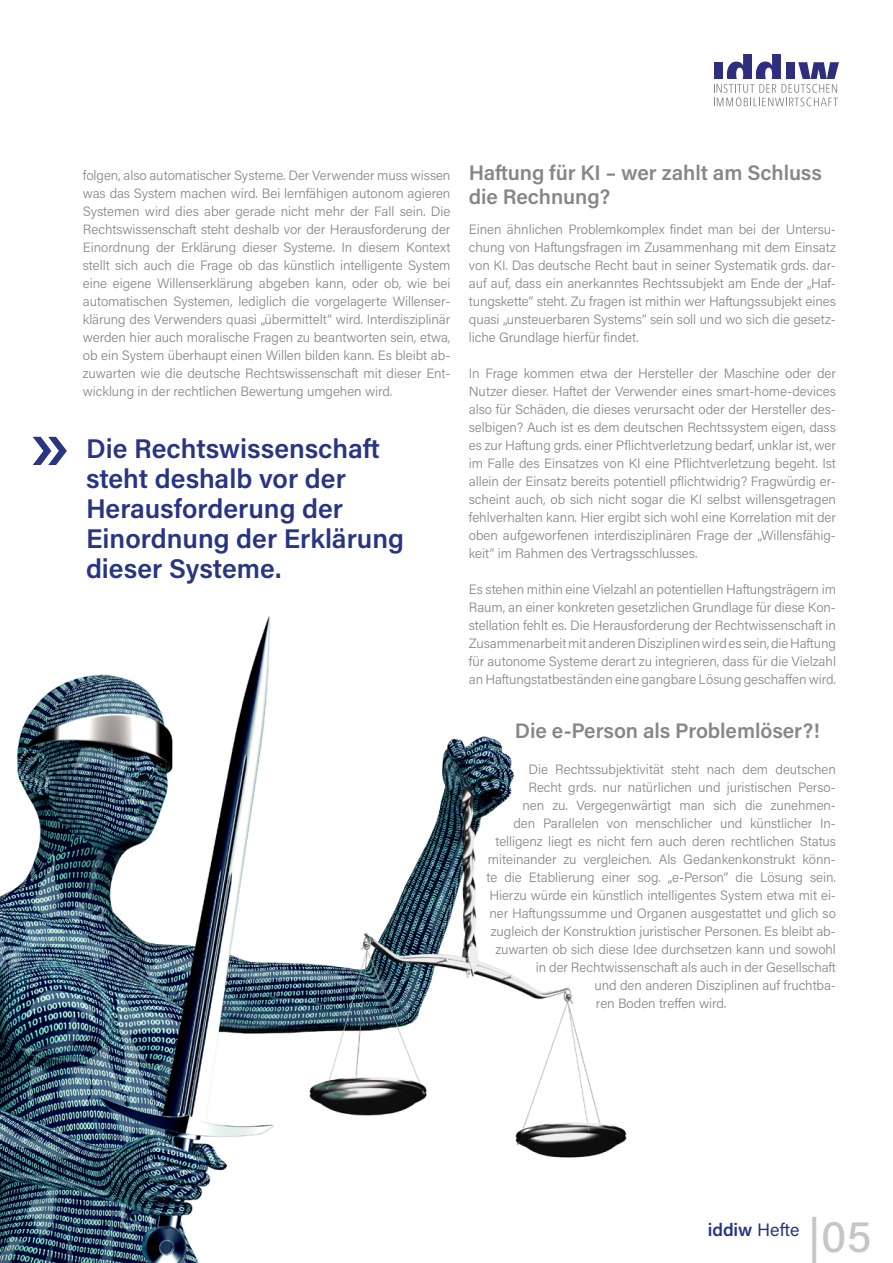
<style>
.page{position:relative;width:893px;height:1263px;background:#fff}
.page>*{position:absolute;margin:0;border:0;box-sizing:border-box;transform-origin:0 0}
.t1{font:600 72px "Acumin Pro";color:#283583}
.t2{font:500 45px "Acumin Pro";color:#c6c6c6}
.t3{font:600 27px/30px "Acumin Pro";color:#283583}
.t4{font:600 21px/24px "Acumin Pro";letter-spacing:-.005em;color:#878787}
.t5{font:600 18px "Acumin Pro";color:#283583}
.t6{font:300 13.5px/18px "Acumin Pro";letter-spacing:-.005em;color:#878787;text-align:justify}
.s1{font-weight:400}
</style>
<div class="page">
<img style="left:0;top:616px;width:627px;height:647px">
<svg style="left:714px;top:54px;width:125px;height:52px"></svg>
<h1 class="t1" style="left:29px;top:400px;width:43px">»</h1>
<p class="t6" style="left:83px;top:166px;width:369px">folgen, also automatischer Systeme. Der Verwender muss wissen was das System machen wird. Bei lernfähigen autonom agieren Systemen wird dies aber gerade nicht mehr der Fall sein. Die Rechtswissenschaft steht deshalb vor der Herausforderung der Einordnung der Erklärung dieser Systeme. In diesem Kontext stellt sich auch die Frage ob das künstlich intelligente System eine eigene Willenserklärung abgeben kann, oder ob, wie bei automatischen Systemen, lediglich die vorgelagerte Willenser&shy;klärung des Verwenders quasi „übermittelt“ wird. Interdisziplinär werden hier auch moralische Fragen zu beantworten sein, etwa, ob ein System überhaupt einen Willen bilden kann. Es bleibt ab&shy;zuwarten wie die deutsche Rechtswissenschaft mit dieser Ent&shy;wicklung in der rechtlichen Bewertung umgehen wird.</p>
<h3 class="t4" style="left:469px;top:160px;width:354px">Haftung für KI – wer zahlt am Schluss die Rechnung?</h3>
<p class="t6" style="left:469px;top:220px;width:369px">Einen ähnlichen Problemkomplex findet man bei der Untersu&shy;chung von Haftungsfragen im Zusammenhang mit dem Einsatz von KI. Das deutsche Recht baut in seiner Systematik grds. dar&shy;auf auf, dass ein anerkanntes Rechtssubjekt am Ende der „Haf&shy;tungskette“ steht. Zu fragen ist mithin wer Haftungssubjekt eines quasi „unsteuerbaren Systems“ sein soll und wo sich die gesetz&shy;liche Grundlage hierfür findet.</p>
<p class="t6" style="left:469px;top:364px;width:369px">In Frage kommen etwa der Hersteller der Maschine oder der Nutzer dieser. Haftet der Verwender eines smart-home-devices also für Schäden, die dieses verursacht oder der Hersteller des&shy;selbigen? Auch ist es dem deutschen Rechtssystem eigen, dass es zur Haftung grds. einer Pflichtverletzung bedarf, unklar ist, wer im Falle des Einsatzes von KI eine Pflichtverletzung begeht. Ist allein der Einsatz bereits potentiell pflichtwidrig? Fragwürdig er&shy;scheint auch, ob sich nicht sogar die KI selbst willensgetragen fehlverhalten kann. Hier ergibt sich wohl eine Korrelation mit der oben aufgeworfenen interdisziplinären Frage der „Willensfähig&shy;keit“ im Rahmen des Vertragsschlusses.</p>
<p class="t6" style="left:469px;top:580px;width:369px">Es stehen mithin eine Vielzahl an potentiellen Haftungsträgern im Raum, an einer konkreten gesetzlichen Grundlage für diese Kon&shy;stellation fehlt es. Die Herausforderung der Rechtwissenschaft in Zusammenarbeit mit anderen Disziplinen wird es sein, die Haftung für autonome Systeme derart zu integrieren, dass für die Vielzahl an Haftungstatbeständen eine gangbare Lösung geschaffen wird.</p>
<h3 class="t4" style="left:515px;top:718px;width:306px">Die e-Person als Problemlöser?!</h3>
<p class="t6" style="left:528px;top:760px;width:309px">Die Rechtssubjektivität steht nach dem deutschen</p>
<p class="t6" style="left:528px;top:778px;width:309px">Recht grds. nur natürlichen und juristischen Perso-</p>
<p class="t6" style="left:522px;top:796px;width:315px">nen zu. Vergegenwärtigt man sich die zunehmen-</p>
<p class="t6" style="left:513px;top:814px;width:324px">den Parallelen von menschlicher und künstlicher In-</p>
<p class="t6" style="left:495px;top:832px;width:342px">telligenz liegt es nicht fern auch deren rechtlichen Status</p>
<p class="t6" style="left:488px;top:850px;width:350px">miteinander zu vergleichen. Als Gedankenkonstrukt könn-</p>
<p class="t6" style="left:486px;top:868px;width:351px">te die Etablierung einer sog. „e-Person“ die Lösung sein.</p>
<p class="t6" style="left:489px;top:886px;width:348px">Hierzu würde ein künstlich intelligentes System etwa mit ei-</p>
<p class="t6" style="left:489px;top:904px;width:348px">ner Haftungssumme und Organen ausgestattet und glich so</p>
<p class="t6" style="left:491px;top:922px;width:347px">zugleich der Konstruktion juristischer Personen. Es bleibt ab-</p>
<p class="t6" style="left:495px;top:940px;width:342px">zuwarten ob sich diese Idee durchsetzen kann und sowohl</p>
<p class="t6" style="left:536px;top:958px;width:302px">in der Rechtwissenschaft als auch in der Gesellschaft</p>
<p class="t6" style="left:594px;top:976px;width:243px">und den anderen Disziplinen auf fruchtba-</p>
<p class="t6" style="left:596px;top:994px;width:132px">ren Boden treffen wird.</p>
<h3 class="t3" style="left:86px;top:432px;width:320px">Die Rechtswissenschaft steht deshalb vor der<br>Herausforderung der<br>Einordnung der Erklärung dieser Systeme.</h3>
<h3 class="t5" style="left:708px;top:1217px;width:93px">iddiw <span class="s1">Hefte</span></h3>
<h2 class="t2" style="left:808px;top:1205px;width:65px">|05</h2>
</div>
